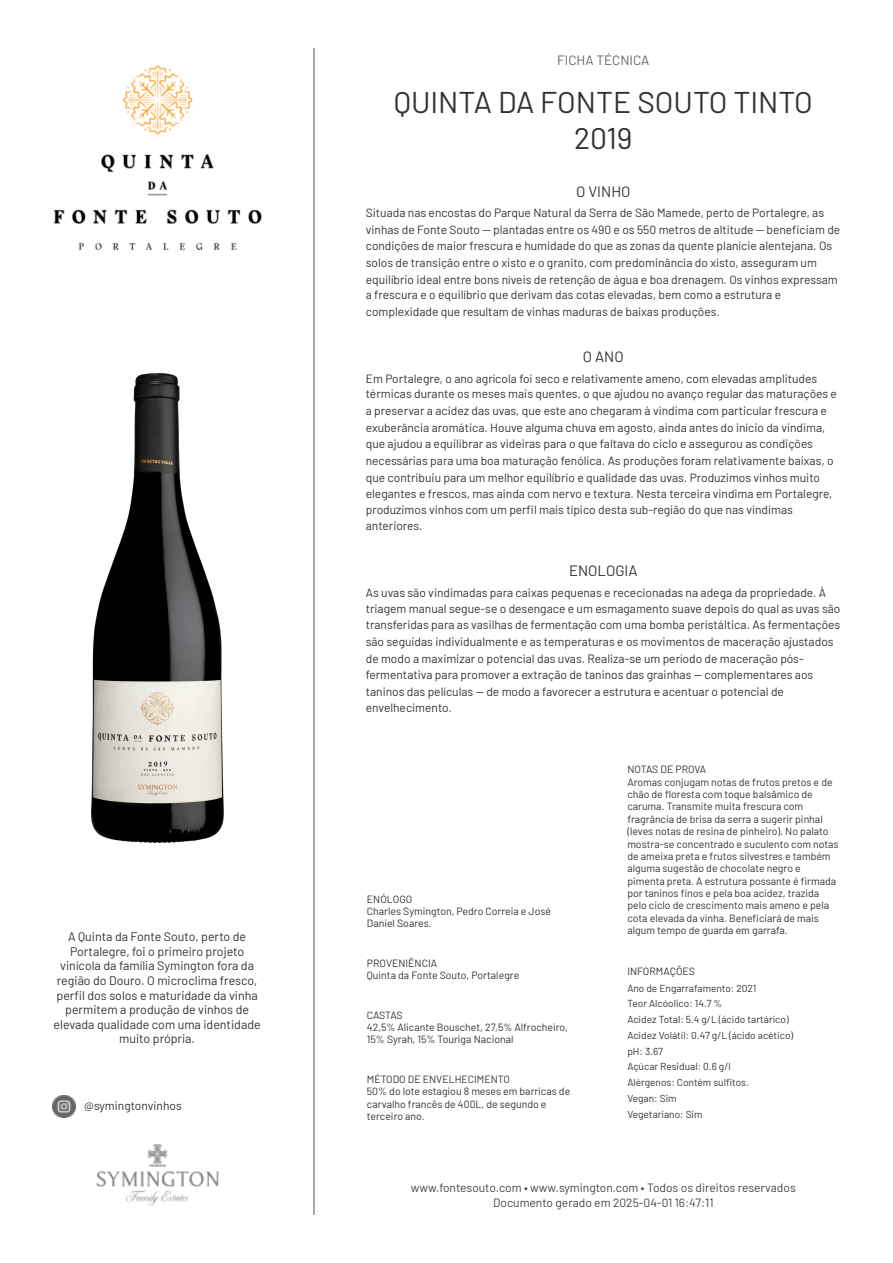
<style>
.page{position:relative;width:893px;height:1263px;background:#fff}
.page>*{position:absolute;margin:0;border:0;box-sizing:border-box;transform-origin:0 0}
.t1{font:30px/36px "Barlow";color:#333;text-align:center}
.t2{font:15px "Barlow";color:#333}
.t3{font:13.5px "Barlow";color:#666}
.t4{font:12.45px/14.7px "Barlow";color:#333;text-align:center}
.t5{font:12px/17px "Barlow";color:#333}
.t6{font:12px/14.7px "Barlow";color:#454545;text-align:center}
.t7{font:10.5px/12.5px "Barlow";color:#333}
.t8{font:10.2px "Barlow";color:#333}
</style>
<div class="page">
<hr style="left:313px;top:48px;width:1px;height:1166px;background:#aaa">
<img style="left:53px;top:65px;width:209px;height:185px">
<img style="left:91px;top:373px;width:133px;height:470px">
<img style="left:53px;top:1095px;width:22px;height:23px">
<img style="left:97px;top:1145px;width:121px;height:61px">
<p class="t4" style="left:54px;top:929px;width:209px">A Quinta da Fonte Souto, perto de Portalegre, foi o primeiro projeto vinícola da família Symington fora da região do Douro. O microclima fresco, perfil dos solos e maturidade da vinha permitem a produção de vinhos de elevada qualidade com uma identidade muito própria.</p>
<p class="t5" style="left:84px;top:1096px;width:99px">@symingtonvinhos</p>
<p class="t3" style="left:557px;top:52px;width:94px">FICHA TÉCNICA</p>
<p class="t1" style="left:394px;top:83px;width:420px">QUINTA DA FONTE SOUTO TINTO<br>2019</p>
<p class="t2" style="left:576px;top:182px;width:56px">O VINHO</p>
<p class="t5" style="left:366px;top:204px;width:476px">Situada nas encostas do Parque Natural da Serra de São Mamede, perto de Portalegre, as vinhas de Fonte Souto — plantadas entre os 490 e os 550 metros de altitude — beneficiam de</p>
<p class="t5" style="left:366px;top:237px;width:473px">condições de maior frescura e humidade do que as zonas da quente planície alentejana. Os solos de transição entre o xisto e o granito, com predominância do xisto, asseguram um equilíbrio ideal entre bons níveis de retenção de água e boa drenagem. Os vinhos expressam</p>
<p class="t5" style="left:366px;top:286px;width:417px">a frescura e o equilíbrio que derivam das cotas elevadas, bem como a estrutura e complexidade que resultam de vinhas maduras de baixas produções.</p>
<p class="t2" style="left:583px;top:347px;width:42px">O ANO</p>
<p class="t5" style="left:366px;top:370px;width:472px;line-height:15.8px">Em Portalegre, o ano agrícola foi seco e relativamente ameno, com elevadas amplitudes térmicas durante os meses mais quentes, o que ajudou no avanço regular das maturações e</p>
<p class="t5" style="left:366px;top:402px;width:462px">a preservar a acidez das uvas, que este ano chegaram à vindima com particular frescura e exuberância aromática. Houve alguma chuva em agosto, ainda antes do início da vindima,</p>
<p class="t5" style="left:366px;top:435px;width:469px">que ajudou a equilibrar as videiras para o que faltava do ciclo e assegurou as condições necessárias para uma boa maturação fenólica. As produções foram relativamente baixas, o que contribuiu para um melhor equilíbrio e qualidade das uvas. Produzimos vinhos muito</p>
<p class="t5" style="left:366px;top:484px;width:468px">elegantes e frescos, mas ainda com nervo e textura. Nesta terceira vindima em Portalegre, produzimos vinhos com um perfil mais típico desta sub-região do que nas vindimas</p>
<p class="t5" style="left:366px;top:517px;width:58px">anteriores.</p>
<p class="t2" style="left:569px;top:561px;width:70px">ENOLOGIA</p>
<p class="t5" style="left:366px;top:583px;width:476px">As uvas são vindimadas para caixas pequenas e rececionadas na adega da propriedade. À triagem manual segue-se o desengace e um esmagamento suave depois do qual as uvas são</p>
<p class="t5" style="left:366px;top:616px;width:476px">transferidas para as vasilhas de fermentação com uma bomba peristáltica. As fermentações são seguidas individualmente e as temperaturas e os movimentos de maceração ajustados de modo a maximizar o potencial das uvas. Realiza-se um período de maceração pós-</p>
<p class="t5" style="left:366px;top:665px;width:449px">fermentativa para promover a extração de taninos das grainhas — complementares aos taninos das películas — de modo a favorecer a estrutura e acentuar o potencial de envelhecimento.</p>
<p class="t7" style="left:367px;top:892px;width:47px">ENÓLOGO</p>
<p class="t7" style="left:367px;top:905px;width:186px">Charles Symington, Pedro Correia e José<br>Daniel Soares.</p>
<p class="t7" style="left:367px;top:956px;width:72px">PROVENIÊNCIA</p>
<p class="t7" style="left:367px;top:969px;width:154px">Quinta da Fonte Souto, Portalegre</p>
<p class="t7" style="left:367px;top:1008px;width:37px">CASTAS</p>
<p class="t7" style="left:367px;top:1021px;width:202px">42,5% Alicante Bouschet, 27,5% Alfrocheiro,<br>15% Syrah, 15% Touriga Nacional</p>
<p class="t7" style="left:367px;top:1072px;width:144px">MÉTODO DE ENVELHECIMENTO</p>
<p class="t7" style="left:367px;top:1085px;width:205px">50% do lote estagiou 8 meses em barricas de carvalho francês de 400L, de segundo e terceiro ano.</p>
<p class="t7" style="left:627px;top:763px;width:80px">NOTAS DE PROVA</p>
<p class="t7" style="left:627px;top:775px;width:213px">Aromas conjugam notas de frutos pretos e de chão de floresta com toque balsâmico de caruma. Transmite muita frescura com fragrância de brisa da serra a sugerir pinhal (leves notas de resina de pinheiro). No palato mostra-se concentrado e suculento com notas de ameixa preta e frutos silvestres e também alguma sugestão de chocolate negro e pimenta preta. A estrutura possante é firmada por taninos finos e pela boa acidez, trazida pelo ciclo de crescimento mais ameno e pela cota elevada da vinha. Beneficiará de mais algum tempo de guarda em garrafa.</p>
<p class="t7" style="left:627px;top:964px;width:69px">INFORMAÇÕES</p>
<p class="t8" style="left:627px;top:981px;width:130px">Ano de Engarrafamento: 2021</p>
<p class="t8" style="left:627px;top:997px;width:96px">Teor Alcóolico: 14.7 %</p>
<p class="t8" style="left:627px;top:1013px;width:163px">Acidez Total: 5.4 g/L (ácido tartárico)</p>
<p class="t8" style="left:627px;top:1029px;width:167px">Acidez Volátil: 0.47 g/L (ácido acético)</p>
<p class="t8" style="left:627px;top:1044px;width:37px">pH: 3.67</p>
<p class="t8" style="left:627px;top:1060px;width:105px">Açúcar Residual: 0.6 g/l</p>
<p class="t8" style="left:627px;top:1076px;width:123px">Alérgenos: Contém sulfitos.</p>
<p class="t8" style="left:627px;top:1092px;width:51px">Vegan: Sim</p>
<p class="t8" style="left:627px;top:1107px;width:77px">Vegetariano: Sim</p>
<p class="t6" style="left:411px;top:1180px;width:386px">www.fontesouto.com • www.symington.com • Todos os direitos reservados<br>Documento gerado em 2025-04-01 16:47:11</p>
</div>
